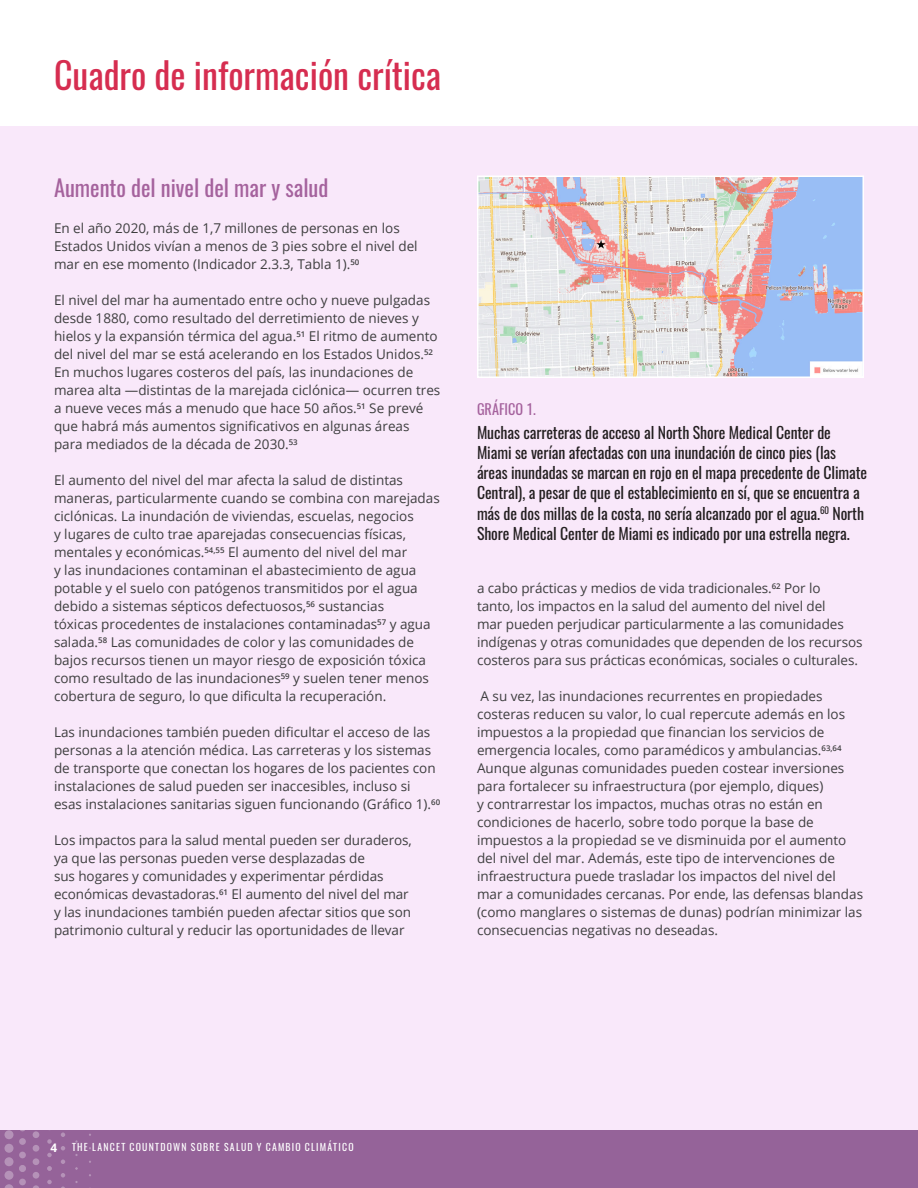
<style>
.page{position:relative;width:918px;height:1188px;background:#fff}
.page>*{position:absolute;margin:0;border:0;box-sizing:border-box;transform-origin:0 0}
.t1{font:36px "Oswald";color:#d62d50}
.Header_1{font:22.5px "Oswald";color:#a5629d}
.AI_Header_1_blk_-_2{font:15.75px/20.2px "Oswald";letter-spacing:-.005em;color:#231f20}
.Figure___Table_1{font:14.25px "Oswald";color:#a5629d}
.text_9_12_space{font:13.5px/18px "Open Sans";color:#3e3e3f}
.t2{font:9.75px "Oswald";letter-spacing:.125em;color:#fff}
.s1{font-family:"Open Sans";font-weight:700;font-size:11.85px}
</style>
<div class="page">
<div style="left:0;top:1130px;width:918px;height:58px;background:#956399"></div>
<div style="left:19px;top:1125px;width:7px;height:6px;background:#b592b8;border-radius:50%"></div>
<div style="left:19px;top:1138px;width:7px;height:7px;background:#b592b8;border-radius:50%"></div>
<div style="left:19px;top:1152px;width:7px;height:6px;background:#b592b8;border-radius:50%"></div>
<div style="left:33px;top:1131px;width:6px;height:7px;background:#b592b8;border-radius:50%"></div>
<div style="left:33px;top:1145px;width:6px;height:7px;background:#b592b8;border-radius:50%"></div>
<div style="left:33px;top:1158px;width:6px;height:7px;background:#b592b8;border-radius:50%"></div>
<svg style="left:47px;top:1139px;width:5px;height:5px"></svg>
<svg style="left:47px;top:1153px;width:5px;height:4px"></svg>
<svg style="left:61px;top:1132px;width:4px;height:5px"></svg>
<svg style="left:61px;top:1146px;width:4px;height:4px"></svg>
<svg style="left:61px;top:1160px;width:4px;height:4px"></svg>
<svg style="left:4px;top:1130px;width:10px;height:58px"></svg>
<div style="left:19px;top:1165px;width:7px;height:7px;background:#b592b8;border-radius:50%"></div>
<div style="left:19px;top:1179px;width:7px;height:6px;background:#b592b8;border-radius:50%"></div>
<div style="left:33px;top:1172px;width:6px;height:7px;background:#b592b8;border-radius:50%"></div>
<svg style="left:33px;top:1185px;width:6px;height:3px"></svg>
<svg style="left:47px;top:1166px;width:5px;height:5px"></svg>
<svg style="left:47px;top:1180px;width:5px;height:4px"></svg>
<svg style="left:61px;top:1173px;width:4px;height:5px"></svg>
<div style="left:0;top:126px;width:918px;height:1004px;background:#f9e8fa"></div>
<img style="left:480px;top:179px;width:381px;height:196px">
<div style="left:477px;top:176px;width:387px;height:202px;border:2px solid #fff"></div>
<p class="t1" style="left:54px;top:50px;width:389px">Cuadro de información crítica</p>
<p class="Header_1" style="left:54px;top:172px;width:276px">Aumento del nivel del mar y salud</p>
<p class="text_9_12_space" style="left:54px;top:219px;width:365px">En el año 2020, más de 1,7 millones de personas en los<br>Estados Unidos vivían a menos de 3 pies sobre el nivel del mar en ese momento (Indicador 2.3.3, Tabla 1).<sup>50</sup></p>
<p class="text_9_12_space" style="left:54px;top:291px;width:388px">El nivel del mar ha aumentado entre ocho y nueve pulgadas desde 1880, como resultado del derretimiento de nieves y hielos y la expansión térmica del agua.<sup>51</sup> El ritmo de aumento del nivel del mar se está acelerando en los Estados Unidos.<sup>52<br></sup>En muchos lugares costeros del país, las inundaciones de marea alta —distintas de la marejada ciclónica— ocurren tres a nueve veces más a menudo que hace 50 años.<sup>51</sup> Se prevé que habrá más aumentos significativos en algunas áreas para mediados de la década de 2030.<sup>53</sup></p>
<p class="text_9_12_space" style="left:54px;top:471px;width:387px">El aumento del nivel del mar afecta la salud de distintas maneras, particularmente cuando se combina con marejadas ciclónicas. La inundación de viviendas, escuelas, negocios<br>y lugares de culto trae aparejadas consecuencias físicas, mentales y económicas.<sup>54,55</sup> El aumento del nivel del mar<br>y las inundaciones contaminan el abastecimiento de agua potable y el suelo con patógenos transmitidos por el agua debido a sistemas sépticos defectuosos,<sup>56</sup> sustancias<br>tóxicas procedentes de instalaciones contaminadas<sup>57</sup> y agua salada.<sup>58</sup> Las comunidades de color y las comunidades de bajos recursos tienen un mayor riesgo de exposición tóxica como resultado de las inundaciones<sup>59</sup> y suelen tener menos cobertura de seguro, lo que dificulta la recuperación.</p>
<p class="text_9_12_space" style="left:54px;top:723px;width:388px">Las inundaciones también pueden dificultar el acceso de las personas a la atención médica. Las carreteras y los sistemas de transporte que conectan los hogares de los pacientes con instalaciones de salud pueden ser inaccesibles, incluso si esas instalaciones sanitarias siguen funcionando (Gráfico 1).<sup>60</sup></p>
<p class="text_9_12_space" style="left:54px;top:831px;width:359px">Los impactos para la salud mental pueden ser duraderos, ya que las personas pueden verse desplazadas de<br>sus hogares y comunidades y experimentar pérdidas económicas devastadoras.<sup>61</sup> El aumento del nivel del mar y las inundaciones también pueden afectar sitios que son patrimonio cultural y reducir las oportunidades de llevar</p>
<p class="Figure___Table_1" style="left:477px;top:399px;width:60px">GRÁFICO 1.</p>
<p class="AI_Header_1_blk_-_2" style="left:477px;top:422px;width:392px">Muchas carreteras de acceso al North Shore Medical Center de Miami se verían afectadas con una inundación de cinco pies (las áreas inundadas se marcan en rojo en el mapa precedente de Climate Central), a pesar de que el establecimiento en sí, que se encuentra a más de dos millas de la costa, no sería alcanzado por el agua.<sup>60</sup> North Shore Medical Center de Miami es indicado por una estrella negra.</p>
<p class="text_9_12_space" style="left:477px;top:579px;width:387px">a cabo prácticas y medios de vida tradicionales.<sup>62</sup> Por lo<br>tanto, los impactos en la salud del aumento del nivel del<br>mar pueden perjudicar particularmente a las comunidades indígenas y otras comunidades que dependen de los recursos costeros para sus prácticas económicas, sociales o culturales.</p>
<p class="text_9_12_space" style="left:477px;top:687px;width:388px">A su vez, las inundaciones recurrentes en propiedades costeras reducen su valor, lo cual repercute además en los impuestos a la propiedad que financian los servicios de emergencia locales, como paramédicos y ambulancias.<sup>63,64<br></sup>Aunque algunas comunidades pueden costear inversiones para fortalecer su infraestructura (por ejemplo, diques)<br>y contrarrestar los impactos, muchas otras no están en condiciones de hacerlo, sobre todo porque la base de impuestos a la propiedad se ve disminuida por el aumento del nivel del mar. Además, este tipo de intervenciones de infraestructura puede trasladar los impactos del nivel del mar a comunidades cercanas. Por ende, las defensas blandas (como manglares o sistemas de dunas) podrían minimizar las consecuencias negativas no deseadas.</p>
<p class="t2" style="left:51px;top:1141px;width:304px"><span class="s1">4</span> THE LANCET COUNTDOWN SOBRE SALUD Y CAMBIO CLIMÁTICO</p>
</div>
